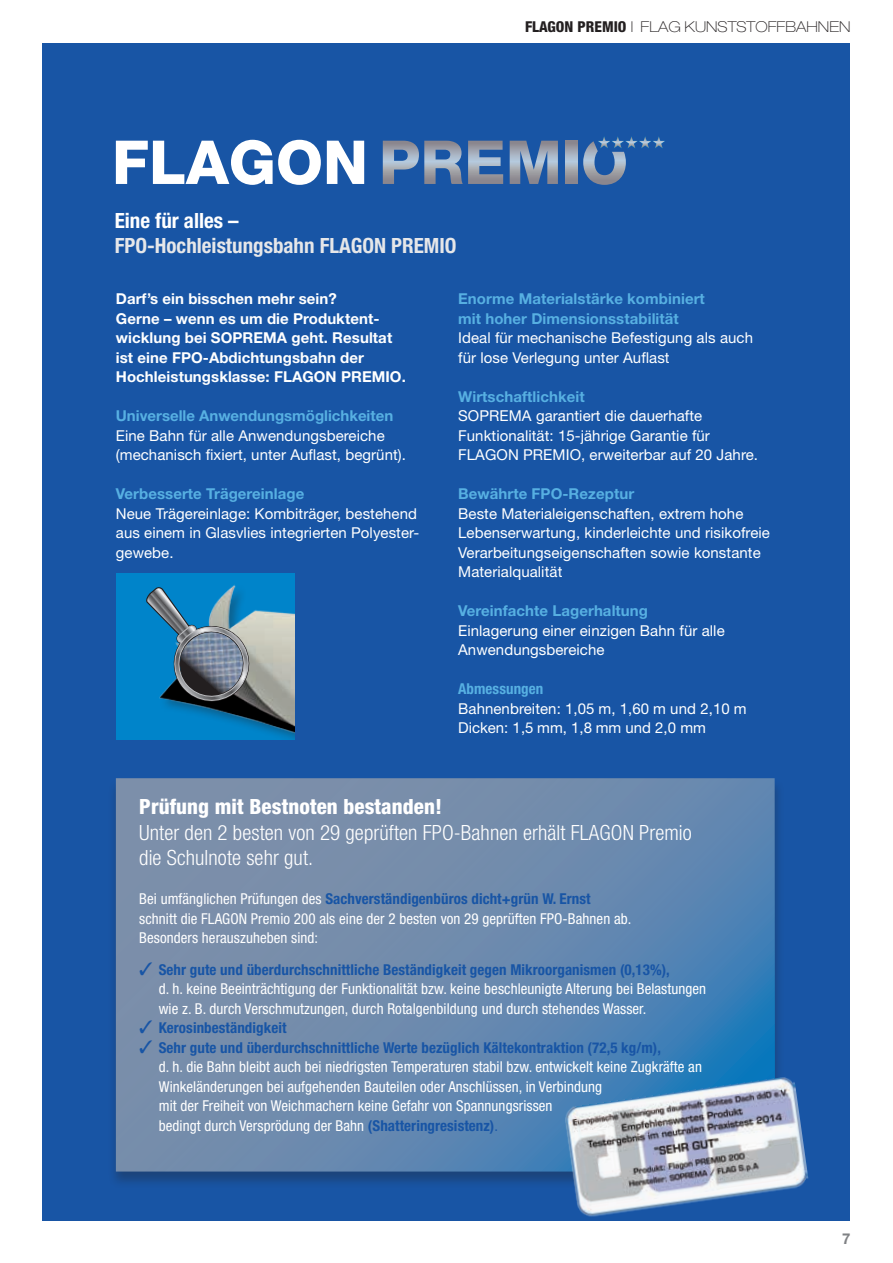
<style>
.page{position:relative;width:893px;height:1263px;background:#fff}
.page>*{position:absolute;margin:0;border:0;box-sizing:border-box;transform-origin:0 0}
.t1{font:300 condensed 21px/25.5px "Helvetica Neue LT Std";letter-spacing:.005em;color:#fff}
.t2{font:700 condensed 21px "Helvetica Neue LT Std";color:#e6e7e9}
.t3{font:800 condensed 21px "Helvetica Neue LT Std";letter-spacing:.005em;color:#fff}
.t4{font:700 condensed 21px "Helvetica Neue LT Std";color:#fff}
.t5{font:condensed 15px/19.5px "Helvetica Neue LT Std";letter-spacing:.005em;color:#fff}
.t6{font:15px/19.5px "Helvetica Neue LT Std";letter-spacing:.005em;color:#fff}
.t7{font:700 15px/19.5px "Helvetica Neue LT Std";letter-spacing:.005em;color:#57b0e2}
.t8{font:700 15px/19.5px "Helvetica Neue LT Std";letter-spacing:.005em;color:#fff}
.t9{font:100 expanded 15px "Helvetica Neue LT Std";color:#231f20}
.t10{font:700 condensed 15px "Helvetica Neue LT Std";letter-spacing:.005em;color:#1855a5}
.t11{font:700 condensed 15px "Helvetica Neue LT Std";letter-spacing:.005em;color:#57b0e2}
.t12{font:700 15px "Helvetica Neue LT Std";color:#808285}
.s1{font-weight:800;font-stretch:condensed}
.s2{font-weight:700;color:#1855a5}
.s3{color:#1855a5}
</style>
<div class="page">
<div style="left:43px;top:43px;width:807px;height:1177px;background:#1855a5"></div>
<svg style="left:116px;top:140px;width:205px;height:45px"></svg>
<svg style="left:327px;top:141px;width:37px;height:43px"></svg>
<svg style="left:383px;top:141px;width:120px;height:43px"></svg>
<svg style="left:510px;top:141px;width:48px;height:43px"></svg>
<svg style="left:566px;top:141px;width:11px;height:43px"></svg>
<svg style="left:583px;top:136px;width:82px;height:49px"></svg>
<div style="left:116px;top:573px;width:179px;height:167px;background:#0084ca"></div>
<img style="left:174px;top:610px;width:121px;height:127px">
<svg style="left:146px;top:585px;width:110px;height:123px"></svg>
<div style="left:108px;top:778px;width:677px;height:411px;background:#231f20;opacity:.45"></div>
<svg style="left:116px;top:778px;width:659px;height:393px;background:#6989ae"></svg>
<img style="left:560px;top:1076px;width:250px;height:145px">
<p class="t9" style="left:525px;top:18px;width:327px"><span class="s1">FLAGON PREMIO</span> l FLAG KUNSTSTOFFBAHNEN</p>
<h1 class="t4" style="left:115px;top:207px;width:125px">Eine für alles –</h1>
<h1 class="t2" style="left:115px;top:233px;width:343px">FPO-Hochleistungsbahn FLAGON PREMIO</h1>
<p class="t8" style="left:116px;top:289px;width:292px">Darf’s ein bisschen mehr sein?<br>Gerne – wenn es um die Produktent&shy;wicklung bei SOPREMA geht. Resultat ist eine FPO-Abdichtungsbahn der Hochleistungsklasse: FLAGON PREMIO.</p>
<p class="t7" style="left:116px;top:406px;width:279px">Universelle Anwendungsmöglichkeiten</p>
<p class="t6" style="left:116px;top:425px;width:292px">Eine Bahn für alle Anwendungsbereiche (mechanisch fixiert, unter Auflast, begrünt).</p>
<p class="t7" style="left:116px;top:484px;width:190px">Verbesserte Trägereinlage</p>
<p class="t6" style="left:116px;top:503px;width:305px">Neue Trägereinlage: Kombiträger, bestehend aus einem in Glasvlies integrierten Polyester&shy;gewebe.</p>
<p class="t7" style="left:458px;top:289px;width:248px">Enorme Materialstärke kombiniert mit hoher Dimensionsstabilität</p>
<p class="t6" style="left:458px;top:328px;width:296px">Ideal für mechanische Befestigung als auch für lose Verlegung unter Auflast</p>
<p class="t7" style="left:458px;top:386px;width:128px">Wirtschaftlichkeit</p>
<p class="t6" style="left:458px;top:406px;width:301px">SOPREMA garantiert die dauerhafte<br>Funktionalität: 15-jährige Garantie für<br>FLAGON PREMIO, erweiterbar auf 20 Jahre.</p>
<p class="t7" style="left:458px;top:484px;width:177px">Bewährte FPO-Rezeptur</p>
<p class="t6" style="left:458px;top:503px;width:313px">Beste Materialeigenschaften, extrem hohe Lebenserwartung, kinderleichte und risikofreie Verarbeitungseigenschaften sowie konstante Materialqualität</p>
<p class="t7" style="left:458px;top:601px;width:191px">Vereinfachte Lagerhaltung</p>
<p class="t6" style="left:458px;top:620px;width:268px">Einlagerung einer einzigen Bahn für alle<br>Anwendungsbereiche</p>
<p class="t11" style="left:458px;top:680px;width:87px">Abmessungen</p>
<p class="t6" style="left:458px;top:698px;width:290px">Bahnenbreiten: 1,05 m, 1,60 m und 2,10 m<br>Dicken: 1,5 mm, 1,8 mm und 2,0 mm</p>
<h1 class="t3" style="left:139px;top:794px;width:304px">Prüfung mit Bestnoten bestanden!</h1>
<h1 class="t1" style="left:139px;top:819px;width:554px">Unter den 2 besten von 29 geprüften FPO-Bahnen erhält FLAGON Premio die Schulnote sehr gut.</h1>
<p class="t5" style="left:139px;top:889px;width:494px">Bei umfänglichen Prüfungen des <span class="s2">Sachverständigenbüros dicht+grün W. Ernst </span>schnitt die FLAGON Premio 200 als eine der 2 besten von 29 geprüften FPO-Bahnen ab.<br>Besonders herauszuheben sind:</p>
<p class="t5" style="left:159px;top:959px;width:549px;text-indent:-20px"><span class="s3">✓</span> <span class="s2">Sehr gute und überdurchschnittliche Beständigkeit gegen Mikroorganismen (0,13%),<br></span>d. h. keine Beeinträchtigung der Funktionalität bzw. keine beschleunigte Alterung bei Belastungen wie z. B. durch Verschmutzungen, durch Rotalgenbildung und durch stehendes Wasser.</p>
<p class="t10" style="left:139px;top:1019px;width:149px">✓ Kerosinbeständigkeit</p>
<p class="t5" style="left:159px;top:1037px;width:545px;text-indent:-20px"><span class="s3">✓</span> <span class="s2">Sehr gute und überdurchschnittliche Werte bezüglich Kältekontraktion (72,5 kg/m),<br></span>d. h. die Bahn bleibt auch bei niedrigsten Temperaturen stabil bzw. entwickelt keine Zugkräfte an Winkeländerungen bei aufgehenden Bauteilen oder Anschlüssen, in Verbindung<br>mit der Freiheit von Weichmachern keine Gefahr von Spannungsrissen<br>bedingt durch Versprödung der Bahn <span class="s2">(Shatteringresistenz)</span><span class="s3">.</span></p>
<p class="t12" style="left:842px;top:1229px;width:10px">7</p>
</div>
